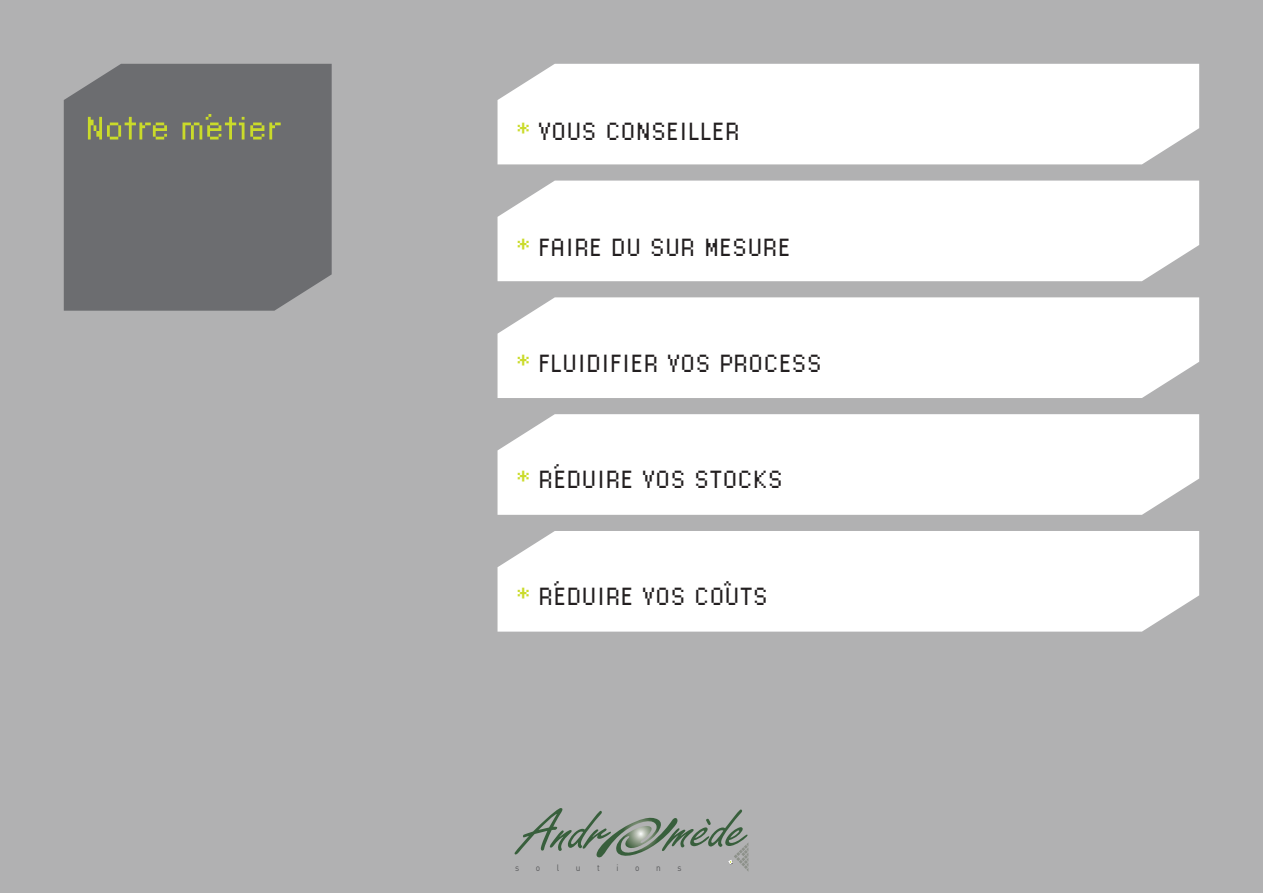
<style>
.page{position:relative;width:1263px;height:893px;background:#b1b1b2}
.page>*{position:absolute;margin:0;border:0;box-sizing:border-box;transform-origin:0 0}
.t1{font:51px "Universal Eight";letter-spacing:-.015em;color:#cadb2a}
.t2{font:39px "Universal Eight";color:#231f20}
.t3{font:9.15px "DIN";color:#57585a;scale:.9 1}
.s1{color:#cadb2a}
</style>
<div class="page">
<svg style="left:514px;top:808px;width:234px;height:63px"></svg>
<div style="left:64px;top:64px;width:268px;height:247px;background:#6c6d70"></div>
<div style="left:497px;top:64px;width:702px;height:100px;background:#fff"></div>
<div style="left:497px;top:181px;width:702px;height:100px;background:#fff"></div>
<div style="left:497px;top:297px;width:702px;height:101px;background:#fff"></div>
<div style="left:497px;top:414px;width:702px;height:101px;background:#fff"></div>
<div style="left:497px;top:531px;width:702px;height:101px;background:#fff"></div>
<h1 class="t1" style="left:85px;top:105px;width:197px">Notre métier</h1>
<p class="t2" style="left:517px;top:113px;width:225px"><span class="s1">*</span> VOUS CONSEILLER</p>
<p class="t2" style="left:517px;top:230px;width:276px"><span class="s1">*</span> FAIRE DU SUR MESURE</p>
<p class="t2" style="left:517px;top:346px;width:307px"><span class="s1">*</span> FLUIDIFIER VOS PROCESS</p>
<p class="t2" style="left:517px;top:462px;width:268px"><span class="s1">*</span> RÉDUIRE VOS STOCKS</p>
<p class="t2" style="left:517px;top:578px;width:253px"><span class="s1">*</span> RÉDUIRE VOS COÛTS</p>
<p class="t3" style="left:515px;top:862px;width:6px">s</p>
<p class="t3" style="left:536px;top:862px;width:6px">o</p>
<p class="t3" style="left:557px;top:862px;width:4px">l</p>
<p class="t3" style="left:576px;top:862px;width:7px">u</p>
<p class="t3" style="left:597px;top:862px;width:5px">t</p>
<p class="t3" style="left:616px;top:862px;width:4px">i</p>
<p class="t3" style="left:635px;top:862px;width:6px">o</p>
<p class="t3" style="left:656px;top:862px;width:7px">n</p>
<p class="t3" style="left:677px;top:862px;width:6px">s</p>
</div>
